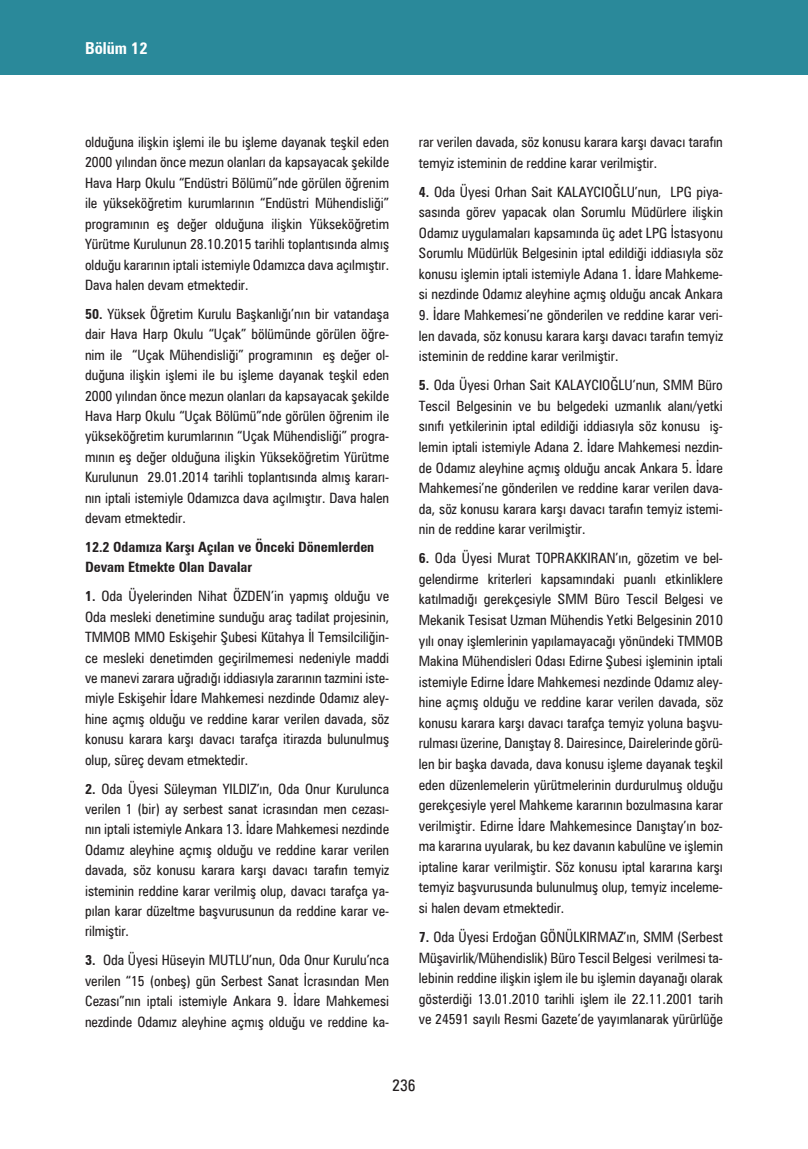
<style>
.page{position:relative;width:808px;height:1149px;background:#fff}
.page>*{position:absolute;margin:0;border:0;box-sizing:border-box;transform-origin:0 0}
.t1{font:700 condensed 16.5px "Zurich BT";color:#fff}
.t2{font:condensed 16.5px "Zurich BT";color:#231f20}
.calismarap_metin{font:condensed 14.25px/20.5px "Zurich BT";color:#231f20;text-align:justify}
._1_1_baslik{font:700 condensed 14.25px/20.4px "Zurich BT";color:#231f20}
.s1{font-weight:700}
</style>
<div class="page">
<div style="left:0;top:0;width:808px;height:75px;background:#2a899a"></div>
<p class="t1" style="left:85px;top:38px;width:64px">Bölüm 12</p>
<p class="calismarap_metin" style="left:85px;top:132px;width:306px">olduğuna ilişkin işlemi ile bu işleme dayanak teşkil eden 2000 yılından önce mezun olanları da kapsayacak şekilde Hava Harp Okulu “Endüstri Bölümü”nde görülen öğrenim ile yükseköğretim kurumlarının “Endüstri Mühendisliği” programının eş değer olduğuna ilişkin Yükseköğretim Yürütme Kurulunun 28.10.2015 tarihli toplantısında almış olduğu kararının iptali istemiyle Odamızca dava açılmıştır.<br>Dava halen devam etmektedir.</p>
<p class="calismarap_metin" style="left:85px;top:303px;width:306px"><span class="s1">50.</span> Yüksek Öğretim Kurulu Başkanlığı’nın bir vatandaşa dair Hava Harp Okulu “Uçak” bölümünde görülen öğre&shy;nim ile “Uçak Mühendisliği” programının eş değer ol&shy;duğuna ilişkin işlemi ile bu işleme dayanak teşkil eden 2000 yılından önce mezun olanları da kapsayacak şekilde Hava Harp Okulu “Uçak Bölümü”nde görülen öğrenim ile yükseköğretim kurumlarının “Uçak Mühendisliği” progra&shy;mının eş değer olduğuna ilişkin Yükseköğretim Yürütme Kurulunun 29.01.2014 tarihli toplantısında almış kararı&shy;nın iptali istemiyle Odamızca dava açılmıştır. Dava halen devam etmektedir.</p>
<p class="_1_1_baslik" style="left:85px;top:536px;width:291px">12.2 Odamıza Karşı Açılan ve Önceki Dönemlerden<br>Devam Etmekte Olan Davalar</p>
<p class="calismarap_metin" style="left:85px;top:585px;width:306px"><span class="s1">1.</span> Oda Üyelerinden Nihat ÖZDEN’in yapmış olduğu ve Oda mesleki denetimine sunduğu araç tadilat projesinin, TMMOB MMO Eskişehir Şubesi Kütahya İl Temsilciliğin&shy;ce mesleki denetimden geçirilmemesi nedeniyle maddi ve manevi zarara uğradığı iddiasıyla zararının tazmini iste&shy;miyle Eskişehir İdare Mahkemesi nezdinde Odamız aley&shy;hine açmış olduğu ve reddine karar verilen davada, söz konusu karara karşı davacı tarafça itirazda bulunulmuş olup, süreç devam etmektedir.</p>
<p class="calismarap_metin" style="left:85px;top:778px;width:306px"><span class="s1">2.</span> Oda Üyesi Süleyman YILDIZ’ın, Oda Onur Kurulunca verilen 1 (bir) ay serbest sanat icrasından men cezası&shy;nın iptali istemiyle Ankara 13. İdare Mahkemesi nezdinde Odamız aleyhine açmış olduğu ve reddine karar verilen davada, söz konusu karara karşı davacı tarafın temyiz isteminin reddine karar verilmiş olup, davacı tarafça ya&shy;pılan karar düzeltme başvurusunun da reddine karar ve&shy;rilmiştir.</p>
<p class="calismarap_metin" style="left:85px;top:949px;width:306px"><span class="s1">3.</span> Oda Üyesi Hüseyin MUTLU’nun, Oda Onur Kurulu’nca verilen “15 (onbeş) gün Serbest Sanat İcrasından Men Cezası”nın iptali istemiyle Ankara 9. İdare Mahkemesi nezdinde Odamız aleyhine açmış olduğu ve reddine ka-</p>
<p class="calismarap_metin" style="left:419px;top:131px;width:305px">rar verilen davada, söz konusu karara karşı davacı tarafın temyiz isteminin de reddine karar verilmiştir.</p>
<p class="calismarap_metin" style="left:419px;top:181px;width:306px"><span class="s1">4.</span> Oda Üyesi Orhan Sait KALAYCIOĞLU’nun, LPG piya&shy;sasında görev yapacak olan Sorumlu Müdürlere ilişkin Odamız uygulamaları kapsamında üç adet LPG İstasyonu Sorumlu Müdürlük Belgesinin iptal edildiği iddiasıyla söz konusu işlemin iptali istemiyle Adana 1. İdare Mahkeme&shy;si nezdinde Odamız aleyhine açmış olduğu ancak Ankara</p>
<p class="calismarap_metin" style="left:419px;top:304px;width:306px">9. İdare Mahkemesi’ne gönderilen ve reddine karar veri&shy;len davada, söz konusu karara karşı davacı tarafın temyiz isteminin de reddine karar verilmiştir.</p>
<p class="calismarap_metin" style="left:419px;top:374px;width:306px"><span class="s1">5.</span> Oda Üyesi Orhan Sait KALAYCIOĞLU’nun, SMM Büro Tescil Belgesinin ve bu belgedeki uzmanlık alanı/yetki sınıfı yetkilerinin iptal edildiği iddiasıyla söz konusu iş&shy;lemin iptali istemiyle Adana 2. İdare Mahkemesi nezdin&shy;de Odamız aleyhine açmış olduğu ancak Ankara 5. İdare Mahkemesi’ne gönderilen ve reddine karar verilen dava&shy;da, söz konusu karara karşı davacı tarafın temyiz istemi&shy;nin de reddine karar verilmiştir.</p>
<p class="calismarap_metin" style="left:419px;top:547px;width:306px"><span class="s1">6.</span> Oda Üyesi Murat TOPRAKKIRAN’ın, gözetim ve bel&shy;gelendirme kriterleri kapsamındaki puanlı etkinliklere katılmadığı gerekçesiyle SMM Büro Tescil Belgesi ve Mekanik Tesisat Uzman Mühendis Yetki Belgesinin 2010 yılı onay işlemlerinin yapılamayacağı yönündeki TMMOB Makina Mühendisleri Odası Edirne Şubesi işleminin iptali istemiyle Edirne İdare Mahkemesi nezdinde Odamız aley&shy;hine açmış olduğu ve reddine karar verilen davada, söz konusu karara karşı davacı tarafça temyiz yoluna başvu&shy;rulması üzerine, Danıştay 8. Dairesince, Dairelerinde görü&shy;len bir başka davada, dava konusu işleme dayanak teşkil eden düzenlemelerin yürütmelerinin durdurulmuş olduğu gerekçesiyle yerel Mahkeme kararının bozulmasına karar verilmiştir. Edirne İdare Mahkemesince Danıştay’ın boz&shy;ma kararına uyularak, bu kez davanın kabulüne ve işlemin iptaline karar verilmiştir. Söz konusu iptal kararına karşı temyiz başvurusunda bulunulmuş olup, temyiz inceleme&shy;si halen devam etmektedir.</p>
<p class="calismarap_metin" style="left:419px;top:926px;width:306px"><span class="s1">7.</span> Oda Üyesi Erdoğan GÖNÜLKIRMAZ’ın, SMM (Serbest Müşavirlik/Mühendislik) Büro Tescil Belgesi verilmesi ta&shy;lebinin reddine ilişkin işlem ile bu işlemin dayanağı olarak gösterdiği 13.01.2010 tarihli işlem ile 22.11.2001 tarih ve 24591 sayılı Resmi Gazete’de yayımlanarak yürürlüğe</p>
<p class="t2" style="left:392px;top:1075px;width:25px">236</p>
</div>
